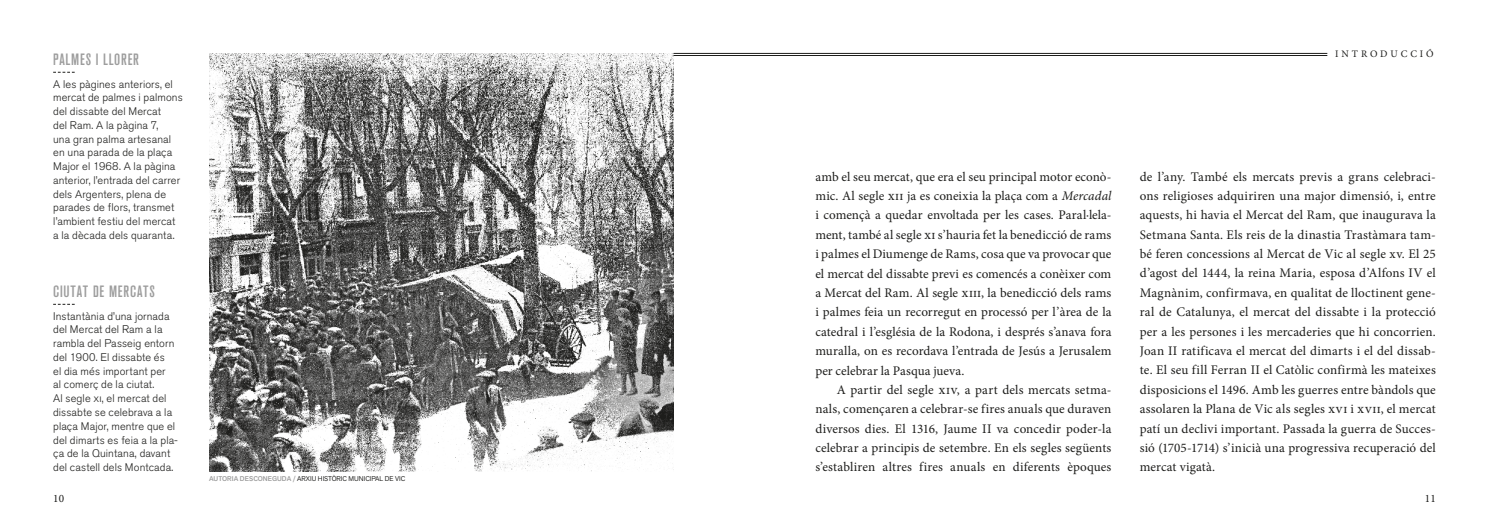
<style>
.page{position:relative;width:1489px;height:525px;background:#fff}
.page>*{position:absolute;margin:0;border:0;box-sizing:border-box;transform-origin:0 0}
.t1{font:500 condensed 16.25px "Akzidenz Grotesk BQ";letter-spacing:.05em;color:#9d9d9d}
.t2{font:13.12px/19.4px "Minion Pro";letter-spacing:.005em;color:#1d1d1b;text-align:justify}
.t3{font:11.25px "Minion Pro";color:#1d1d1b}
.t4{font:300 11px/13.8px "Akzidenz Grotesk BQ";letter-spacing:.01em;color:#1d1d1b}
.t5{font:10px "Minion Pro";letter-spacing:.29em;color:#1d1d1b}
.t6{font:6.88px "Akzid Grtsk Next";color:#1d1d1b}
.s1{font-family:"Akzidenz Grotesk BQ Light SC";font-weight:400}
.s2{font-weight:500;color:#9d9d9d}
.s3{font-style:italic}
</style>
<div class="page">
<img style="left:209px;top:53px;width:464px;height:418px">
<svg style="left:53px;top:304px;width:22px;height:1px"></svg>
<svg style="left:53px;top:72px;width:22px;height:1px"></svg>
<hr style="left:673px;top:53px;width:654px;height:1px;background:#1d1d1b">
<hr style="left:673px;top:55px;width:654px;height:1px;background:#1d1d1b">
<p class="t1" style="left:53px;top:50px;width:87px">PALMES I LLORER</p>
<p class="t5" style="left:1335px;top:47px;width:100px">INTRODUCCIÓ</p>
<p class="t4" style="left:53px;top:77px;width:131px">A les pàgines anteriors, el mercat de palmes i palmons del dissabte del Mercat<br>del Ram. A la pàgina 7,<br>una gran palma artesanal en una parada de la plaça<br>Major el 1968. A la pàgina anterior, l’entrada del carrer dels Argenters, plena de parades de flors, transmet l’ambient festiu del mercat a la dècada dels quaranta.</p>
<p class="t1" style="left:53px;top:282px;width:103px">CIUTAT DE MERCATS</p>
<p class="t4" style="left:53px;top:309px;width:126px">Instantània d’una jornada del Mercat del Ram a la rambla del Passeig entorn del 1900. El dissabte és<br>el dia més important per<br>al comerç de la ciutat.<br>Al segle <span class="s1">xi</span>, el mercat del dissabte se celebrava a la plaça Major, mentre que el del dimarts es feia a la pla&shy;ça de la Quintana, davant del castell dels Montcada.</p>
<p class="t6" style="left:209px;top:473px;width:197px"><span class="s2">AUTORIA DESCONEGUDA /</span> ARXIU HISTÒRIC MUNICIPAL DE VIC</p>
<p class="t2" style="left:815px;top:167px;width:297px">amb el seu mercat, que era el seu principal motor econò&shy;mic. Al segle xii ja es coneixia la plaça com a <span class="s3">Mercadal </span>i començà a quedar envoltada per les cases. Paral·lela&shy;ment, també al segle xi s’hauria fet la benedicció de rams i palmes el Diumenge de Rams, cosa que va provocar que el mercat del dissabte previ es comencés a conèixer com a Mercat del Ram. Al segle xiii, la benedicció dels rams i palmes feia un recorregut en processó per l’àrea de la catedral i l’església de la Rodona, i després s’anava fora muralla, on es recordava l’entrada de Jesús a Jerusalem per celebrar la Pasqua jueva.</p>
<p class="t2" style="left:815px;top:380px;width:297px;text-indent:21px">A partir del segle xiv, a part dels mercats setma&shy;nals, començaren a celebrar-se fires anuals que duraven diversos dies. El 1316, Jaume II va concedir poder-la celebrar a principis de setembre. En els segles següents s’establiren altres fires anuals en diferents èpoques</p>
<p class="t2" style="left:1139px;top:167px;width:297px">de l’any. També els mercats previs a grans celebraci&shy;ons religioses adquiriren una major dimensió, i, entre aquests, hi havia el Mercat del Ram, que inaugurava la Setmana Santa. Els reis de la dinastia Trastàmara tam&shy;bé feren concessions al Mercat de Vic al segle xv. El 25 d’agost del 1444, la reina Maria, esposa d’Alfons IV el Magnànim, confirmava, en qualitat de lloctinent gene&shy;ral de Catalunya, el mercat del dissabte i la protecció per a les persones i les mercaderies que hi concorrien.<br>Joan II ratificava el mercat del dimarts i el del dissab&shy;te. El seu fill Ferran II el Catòlic confirmà les mateixes disposicions el 1496. Amb les guerres entre bàndols que assolaren la Plana de Vic als segles xvi i xvii, el mercat patí un declivi important. Passada la guerra de Succes&shy;sió (1705-1714) s’inicià una progressiva recuperació del mercat vigatà.</p>
<p class="t3" style="left:53px;top:491px;width:12px">10</p>
<p class="t3" style="left:1424px;top:491px;width:12px">11</p>
</div>
